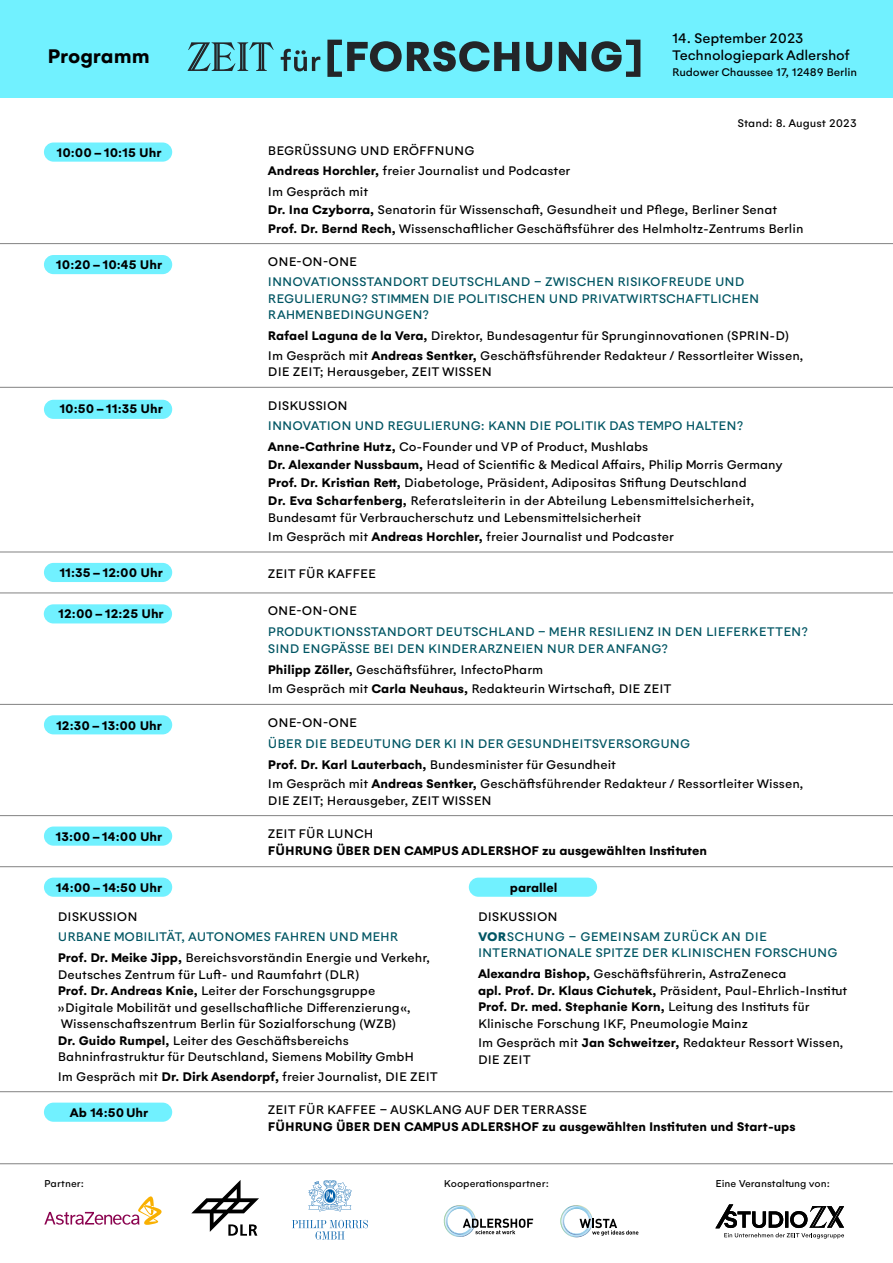
<style>
.page{position:relative;width:893px;height:1263px;background:#fff}
.page>*{position:absolute;margin:0;border:0;box-sizing:border-box;transform-origin:0 0}
.t1{font:700 21.3px "Gelion";color:#000}
.t2{font:15px/16.5px "Gelion";letter-spacing:-.01em;color:#000}
.t3{font:13.5px/16.5px "Gelion";color:#000}
.t4{font:13.5px/21px "Gelion";color:#005563}
.t5{font:700 13.5px "Gelion";color:#000}
.t6{font:13.5px/20.2px "Gelion";letter-spacing:.02em;color:#005563}
.t7{font:12px "Gelion";letter-spacing:-.01em;color:#000}
.t8{font:10.8px "Gelion";color:#000}
.s1{font-weight:700}
.s2{font-weight:700;color:#000}
.s3{color:#000}
.s4{font-weight:900}
</style>
<div class="page">
<svg style="left:715px;top:1204px;width:129px;height:35px"></svg>
<svg style="left:44px;top:1196px;width:118px;height:29px"></svg>
<svg style="left:191px;top:1180px;width:68px;height:56px"></svg>
<svg style="left:292px;top:1220px;width:76px;height:19px"></svg>
<svg style="left:308px;top:1180px;width:43px;height:31px"></svg>
<svg style="left:444px;top:1205px;width:89px;height:32px"></svg>
<svg style="left:560px;top:1205px;width:78px;height:33px"></svg>
<hr style="left:0;top:1163px;width:893px;height:1px;background:#000">
<div style="left:0;top:0;width:893px;height:98px;background:#71f1ff"></div>
<div style="left:44px;top:878px;width:128px;height:19px;background:#71f1ff;border-radius:10px"></div>
<div style="left:469px;top:878px;width:128px;height:19px;background:#71f1ff;border-radius:10px"></div>
<svg style="left:281px;top:49px;width:39px;height:22px"></svg>
<svg style="left:327px;top:40px;width:192px;height:37px"></svg>
<svg style="left:526px;top:42px;width:26px;height:30px"></svg>
<svg style="left:559px;top:40px;width:81px;height:37px"></svg>
<svg style="left:187px;top:42px;width:87px;height:29px"></svg>
<div style="left:44px;top:143px;width:128px;height:19px;background:#71f1ff;border-radius:10px"></div>
<div style="left:44px;top:400px;width:128px;height:19px;background:#71f1ff;border-radius:10px"></div>
<div style="left:44px;top:563px;width:128px;height:19px;background:#71f1ff;border-radius:10px"></div>
<div style="left:44px;top:255px;width:128px;height:19px;background:#71f1ff;border-radius:10px"></div>
<div style="left:44px;top:715px;width:128px;height:19px;background:#71f1ff;border-radius:10px"></div>
<hr style="left:0;top:704px;width:893px;height:1px;background:#000">
<hr style="left:0;top:866px;width:893px;height:1px;background:#000">
<hr style="left:0;top:1091px;width:893px;height:1px;background:#000">
<hr style="left:0;top:815px;width:893px;height:1px;background:#000">
<hr style="left:0;top:552px;width:893px;height:1px;background:#000">
<hr style="left:0;top:593px;width:893px;height:1px;background:#000">
<hr style="left:0;top:387px;width:893px;height:1px;background:#000">
<div style="left:44px;top:1102px;width:128px;height:20px;background:#71f1ff;border-radius:10px"></div>
<div style="left:44px;top:826px;width:128px;height:20px;background:#71f1ff;border-radius:10px"></div>
<hr style="left:0;top:243px;width:893px;height:1px;background:#000">
<div style="left:44px;top:604px;width:128px;height:19px;background:#71f1ff;border-radius:10px"></div>
<h1 class="t1" style="left:47px;top:44px;width:104px">Programm</h1>
<p class="t2" style="left:672px;top:30px;width:179px">14. September 2023<br>Technologiepark Adlershof</p>
<p class="t7" style="left:672px;top:65px;width:186px">Rudower Chaussee 17, 12489 Berlin</p>
<p class="t7" style="left:737px;top:116px;width:121px">Stand: 8. August 2023</p>
<p class="t5" style="left:56px;top:144px;width:107px">10:00–10:15 Uhr</p>
<p class="t3" style="left:268px;top:140px;width:304px;line-height:20.7px">BEGRÜSSUNG UND ERÖFFNUNG<br><span class="s1">Andreas Horchler,</span> freier Journalist und Podcaster<br>Im Gespräch mit</p>
<p class="t3" style="left:268px;top:200px;width:537px;line-height:18.8px"><span class="s1">Dr. Ina Czyborra,</span> Senatorin für Wissenschaft, Gesundheit und Pflege, Berliner Senat<br><span class="s1">Prof. Dr. Bernd Rech,</span> Wissenschaftlicher Geschäftsführer des Helmholtz-Zentrums Berlin</p>
<p class="t5" style="left:56px;top:257px;width:108px">10:20–10:45 Uhr</p>
<p class="t3" style="left:268px;top:254px;width:91px">ONE-ON-ONE</p>
<p class="t4" style="left:268px;top:274px;width:493px;line-height:16.5px">INNOVATIONSSTANDORT DEUTSCHLAND – ZWISCHEN RISIKOFREUDE UND<br>REGULIERUNG? STIMMEN DIE POLITISCHEN UND PRIVATWIRTSCHAFTLICHEN<br>RAHMENBEDINGUNGEN?</p>
<p class="t3" style="left:268px;top:326px;width:537px;line-height:19.5px"><span class="s1">Rafael Laguna de la Vera,</span> Direktor, Bundesagentur für Sprunginnovationen (SPRIN-D)<br>Im Gespräch mit <span class="s1">Andreas Sentker,</span> Geschäftsführender Redakteur / Ressortleiter Wissen,</p>
<p class="t3" style="left:268px;top:364px;width:225px">DIE ZEIT; Herausgeber, ZEIT WISSEN</p>
<p class="t5" style="left:59px;top:401px;width:105px">10:50–11:35 Uhr</p>
<p class="t3" style="left:268px;top:397px;width:81px">DISKUSSION</p>
<p class="t4" style="left:268px;top:415px;width:477px">INNOVATION UND REGULIERUNG: KANN DIE POLITIK DAS TEMPO HALTEN?<br><span class="s2">Anne-Cathrine Hutz,</span> <span class="s3">Co-Founder und VP of Product, Mushlabs</span></p>
<p class="t3" style="left:268px;top:456px;width:516px;line-height:18px"><span class="s1">Dr. Alexander Nussbaum,</span> Head of Scientific &amp; Medical Affairs, Philip Morris Germany<br><span class="s1">Prof. Dr. Kristian Rett,</span> Diabetologe, Präsident, Adipositas Stiftung Deutschland<br><span class="s1">Dr. Eva Scharfenberg,</span> Referatsleiterin in der Abteilung Lebensmittelsicherheit,</p>
<p class="t3" style="left:268px;top:508px;width:407px;line-height:19.5px">Bundesamt für Verbraucherschutz und Lebensmittelsicherheit<br>Im Gespräch mit <span class="s1">Andreas Horchler,</span> freier Journalist und Podcaster</p>
<p class="t5" style="left:59px;top:565px;width:105px">11:35–12:00 Uhr</p>
<p class="t3" style="left:268px;top:566px;width:110px">ZEIT FÜR KAFFEE</p>
<p class="t5" style="left:58px;top:605px;width:107px">12:00–12:25 Uhr</p>
<p class="t3" style="left:268px;top:603px;width:91px">ONE-ON-ONE</p>
<p class="t4" style="left:268px;top:624px;width:542px;line-height:16.5px">PRODUKTIONSSTANDORT DEUTSCHLAND – MEHR RESILIENZ IN DEN LIEFERKETTEN?<br>SIND ENGPÄSSE BEI DEN KINDERARZNEIEN NUR DER ANFANG?</p>
<p class="t3" style="left:268px;top:660px;width:405px;line-height:19.5px"><span class="s1">Philipp Zöller,</span> Geschäftsführer, InfectoPharm<br>Im Gespräch mit <span class="s1">Carla Neuhaus,</span> Redakteurin Wirtschaft, DIE ZEIT</p>
<p class="t5" style="left:56px;top:717px;width:107px">12:30–13:00 Uhr</p>
<p class="t3" style="left:268px;top:715px;width:91px">ONE-ON-ONE</p>
<p class="t4" style="left:268px;top:733px;width:424px">ÜBER DIE BEDEUTUNG DER KI IN DER GESUNDHEITSVERSORGUNG<br><span class="s2">Prof. Dr. Karl Lauterbach,</span> <span class="s3">Bundesminister für Gesundheit</span></p>
<p class="t3" style="left:268px;top:776px;width:537px">Im Gespräch mit <span class="s1">Andreas Sentker,</span> Geschäftsführender Redakteur / Ressortleiter Wissen,<br>DIE ZEIT; Herausgeber, ZEIT WISSEN</p>
<p class="t5" style="left:56px;top:828px;width:108px">13:00–14:00 Uhr</p>
<p class="t3" style="left:268px;top:826px;width:107px">ZEIT FÜR LUNCH</p>
<p class="t5" style="left:268px;top:842px;width:441px">FÜHRUNG ÜBER DEN CAMPUS ADLERSHOF zu ausgewählten Instituten</p>
<p class="t5" style="left:56px;top:879px;width:108px">14:00–14:50 Uhr</p>
<p class="t5" style="left:510px;top:879px;width:49px">parallel</p>
<p class="t6" style="left:478px;top:907px;width:291px"><span class="s3">DISKUSSION<br></span><span class="s4">VOR</span>SCHUNG – GEMEINSAM ZURÜCK AN DIE</p>
<p class="t4" style="left:478px;top:942px;width:361px">INTERNATIONALE SPITZE DER KLINISCHEN FORSCHUNG<br><span class="s2">Alexandra Bishop,</span> <span class="s3">Geschäftsführerin, AstraZeneca</span></p>
<p class="t3" style="left:478px;top:982px;width:371px"><span class="s1">apl. Prof. Dr. Klaus Cichutek,</span> Präsident, Paul-Ehrlich-Institut<br><span class="s1">Prof. Dr. med. Stephanie Korn,</span> Leitung des Instituts für<br>Klinische Forschung IKF, Pneumologie Mainz</p>
<p class="t3" style="left:478px;top:1035px;width:367px">Im Gespräch mit <span class="s1">Jan Schweitzer,</span> Redakteur Ressort Wissen,<br>DIE ZEIT</p>
<p class="t3" style="left:58px;top:909px;width:81px">DISKUSSION</p>
<p class="t4" style="left:58px;top:927px;width:374px">URBANE MOBILITÄT, AUTONOMES FAHREN UND MEHR<br><span class="s2">Prof. Dr. Meike Jipp,</span> <span class="s3">Bereichsvorständin Energie und Verkehr,</span></p>
<p class="t3" style="left:58px;top:966px;width:358px">Deutsches Zentrum für Luft- und Raumfahrt (DLR)<br><span class="s1">Prof. Dr. Andreas Knie,</span> Leiter der Forschungsgruppe »Digitale Mobilität und gesellschaftliche Differenzierung«, Wissenschaftszentrum Berlin für Sozialforschung (WZB)<br><span class="s1">Dr. Guido Rumpel,</span> Leiter des Geschäftsbereichs Bahninfrastruktur für Deutschland, Siemens Mobility GmbH</p>
<p class="t3" style="left:58px;top:1068px;width:382px">Im Gespräch mit <span class="s1">Dr. Dirk Asendorpf,</span> freier Journalist, DIE ZEIT</p>
<p class="t5" style="left:70px;top:1104px;width:80px">Ab 14:50Uhr</p>
<p class="t3" style="left:268px;top:1102px;width:321px">ZEIT FÜR KAFFEE – AUSKLANG AUF DER TERRASSE</p>
<p class="t5" style="left:268px;top:1118px;width:529px">FÜHRUNG ÜBER DEN CAMPUS ADLERSHOF zu ausgewählten Instituten und Start-ups</p>
<p class="t8" style="left:44px;top:1177px;width:41px">Partner:</p>
<p class="t8" style="left:444px;top:1177px;width:107px">Kooperationspartner:</p>
<p class="t8" style="left:715px;top:1177px;width:116px">Eine Veranstaltung von:</p>
</div>
